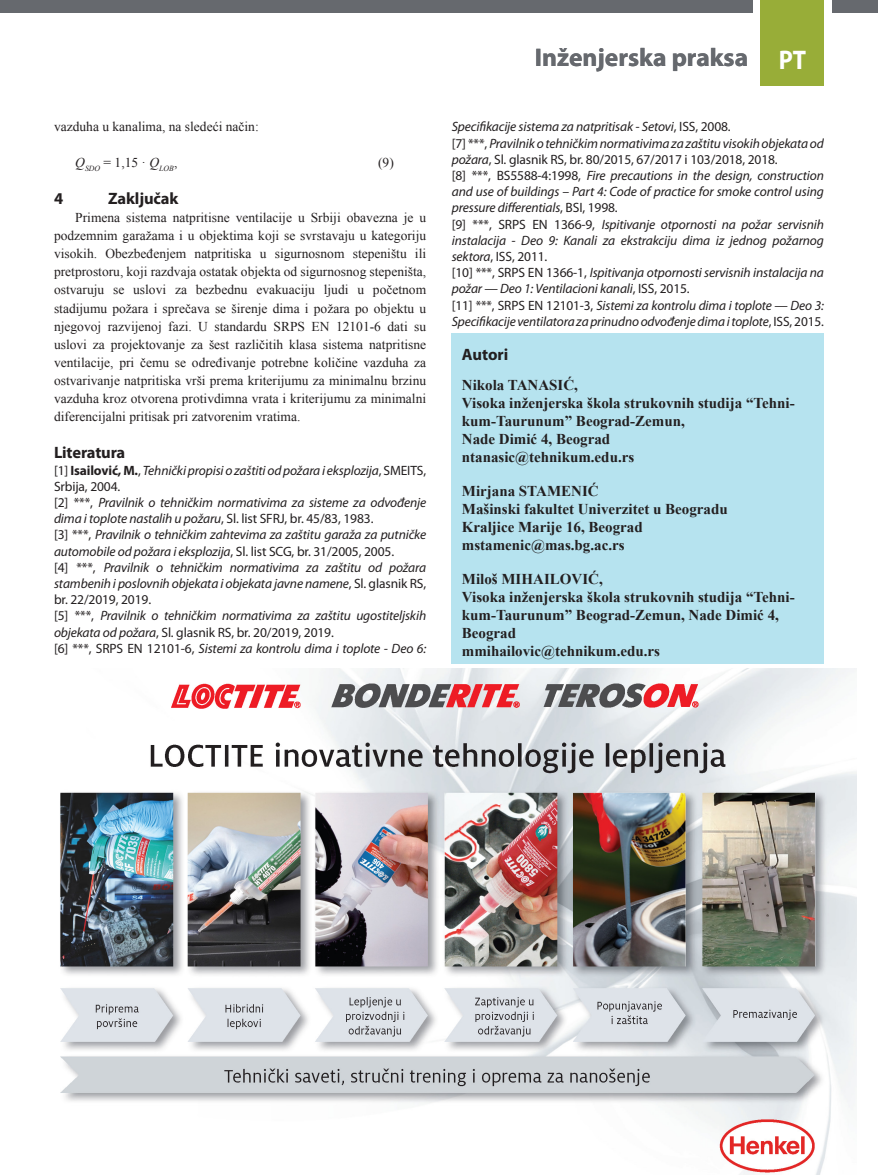
<style>
.page{position:relative;width:878px;height:1175px;background:#fff}
.page>*{position:absolute;margin:0;border:0;box-sizing:border-box;transform-origin:0 0}
.t1{font:700 27px "Myriad Pro";color:#fff;scale:.9 1}
.t2{font:700 25.5px "Myriad Pro";color:#66696e}
.t3{font:700 16.5px "Myriad Pro";letter-spacing:-.01em;color:#231f20}
.t4{font:700 15px/18px "Times New Roman";color:#231f20}
.t5{font:italic 13.5px/16.2px "Myriad Pro";letter-spacing:-.01em;color:#231f20}
.t6{font:13.5px/18px "Times New Roman";color:#231f20;text-align:justify}
.s1{font-style:italic}
.s2{font-style:normal}
.s3{font-weight:700;font-style:normal}
</style>
<div class="page">
<div style="left:0;top:0;width:752px;height:13px;background:#66696e"></div>
<div style="left:761px;top:0;width:63px;height:85px;background:#98ad38"></div>
<div style="left:832px;top:0;width:46px;height:13px;background:#66696e"></div>
<div style="left:452px;top:334px;width:372px;height:330px;background:#b6e3ef"></div>
<img style="left:60px;top:668px;width:796px;height:506px">
<p class="t6" style="left:54px;top:117px;width:206px">vazduha u kanalima, na sledeći način:</p>
<p class="t6" style="left:75px;top:153px;width:104px"><span class="s1">Q</span><sub>SDO</sub> = 1,15 · <span class="s1">Q</span><sub>LOB</sub>,</p>
<p class="t6" style="left:378px;top:153px;width:17px">(9)</p>
<p class="t3" style="left:54px;top:188px;width:11px">4</p>
<p class="t3" style="left:108px;top:188px;width:72px">Zaključak</p>
<p class="t6" style="left:54px;top:209px;width:374px;text-indent:21px">Primena sistema natpritisne ventilacije u Srbiji obavezna je u podzemnim garažama i u objektima koji se svrstavaju u kategoriju visokih. Obezbeđenjem natpritiska u sigurnosnom stepeništu ili pretprostoru, koji razdvaja ostatak objekta od sigurnosnog stepeništa, ostvaruju se uslovi za bezbednu evakuaciju ljudi u početnom stadijumu požara i sprečava se širenje dima i požara po objektu u njegovoj razvijenoj fazi. U standardu SRPS EN 12101-6 dati su uslovi za projektovanje za šest različitih klasa sistema natpritisne ventilacije, pri čemu se određivanje potrebne količine vazduha za ostvarivanje natpritiska vrši prema kriterijumu za minimalnu brzinu vazduha kroz otvorena protivdimna vrata i kriterijumu za minimalni diferencijalni pritisak pri zatvorenim vratima.</p>
<p class="t3" style="left:54px;top:442px;width:73px">Literatura</p>
<p class="t5" style="left:54px;top:461px;width:374px"><span class="s2">[1]</span> <span class="s3">Isailović, M.</span><span class="s2">,</span> Tehnički propisi o zaštiti od požara i eksplozija<span class="s2">, SMEITS,<br>Srbija, 2004.</span></p>
<p class="t5" style="left:54px;top:494px;width:374px"><span class="s2">[2] ***,</span> Pravilnik o tehničkim normativima za sisteme za odvođenje dima i toplote nastalih u požaru<span class="s2">, Sl. list SFRJ, br. 45/83, 1983.</span></p>
<p class="t5" style="left:54px;top:526px;width:374px"><span class="s2">[3] ***,</span> Pravilnik o tehničkim zahtevima za zaštitu garaža za putničke automobile od požara i eksplozija<span class="s2">, Sl. list SCG, br. 31/2005, 2005.</span></p>
<p class="t5" style="left:54px;top:559px;width:374px;text-align:justify"><span class="s2">[4] ***,</span> Pravilnik o tehničkim normativima za zaštitu od požara stambenih i poslovnih objekata i objekata javne namene<span class="s2">, Sl. glasnik RS, br. 22/2019, 2019.</span></p>
<p class="t5" style="left:54px;top:607px;width:374px"><span class="s2">[5] ***,</span> Pravilnik o tehničkim normativima za zaštitu ugostiteljskih objekata od požara<span class="s2">, Sl. glasnik RS, br. 20/2019, 2019.</span></p>
<p class="t5" style="left:54px;top:640px;width:374px"><span class="s2">[6] ***, SRPS EN 12101-6,</span> Sistemi za kontrolu dima i toplote - Deo 6:</p>
<p class="t2" style="left:535px;top:41px;width:215px">Inženjerska praksa</p>
<p class="t1" style="left:778px;top:43px;width:32px">PT</p>
<p class="t5" style="left:452px;top:118px;width:280px">Specifikacije sistema za natpritisak - Setovi<span class="s2">, ISS, 2008.</span></p>
<p class="t5" style="left:452px;top:135px;width:374px"><span class="s2">[7] ***,</span> Pravilnik o tehničkim normativima za zaštitu visokih objekata od požara<span class="s2">, Sl. glasnik RS, br. 80/2015, 67/2017 i 103/2018, 2018.</span></p>
<p class="t5" style="left:452px;top:167px;width:374px;text-align:justify"><span class="s2">[8] ***, BS5588-4:1998,</span> Fire precautions in the design, construction and use of buildings – Part 4: Code of practice for smoke control using pressure differentials<span class="s2">, BSI, 1998.</span></p>
<p class="t5" style="left:452px;top:216px;width:374px;text-align:justify"><span class="s2">[9] ***, SRPS EN 1366-9,</span> Ispitivanje otpornosti na požar servisnih instalacija - Deo 9: Kanali za ekstrakciju dima iz jednog požarnog sektora<span class="s2">, ISS, 2011.</span></p>
<p class="t5" style="left:452px;top:264px;width:374px"><span class="s2">[10] ***, SRPS EN 1366-1,</span> Ispitivanja otpornosti servisnih instalacija na požar — Deo 1: Ventilacioni kanali<span class="s2">, ISS, 2015.</span></p>
<p class="t5" style="left:452px;top:297px;width:374px"><span class="s2">[11] ***, SRPS EN 12101-3,</span> Sistemi za kontrolu dima i toplote — Deo 3:<br>Specifikacije ventilatora za prinudno odvođenje dima i toplote<span class="s2">, ISS, 2015.</span></p>
<p class="t3" style="left:462px;top:343px;width:48px">Autori</p>
<p class="t4" style="left:462px;top:375px;width:118px">Nikola TANASIĆ,</p>
<p class="t4" style="left:462px;top:393px;width:334px">Visoka inženjerska škola strukovnih studija “Tehni&shy;kum-Taurunum” Beograd-Zemun,</p>
<p class="t4" style="left:462px;top:429px;width:150px">Nade Dimić 4, Beograd</p>
<p class="t4" style="left:462px;top:447px;width:174px">ntanasic@tehnikum.edu.rs</p>
<p class="t4" style="left:462px;top:481px;width:138px">Mirjana STAMENIĆ</p>
<p class="t4" style="left:462px;top:499px;width:267px">Mašinski fakultet Univerzitet u Beogradu</p>
<p class="t4" style="left:462px;top:517px;width:182px">Kraljice Marije 16, Beograd</p>
<p class="t4" style="left:462px;top:535px;width:164px">mstamenic@mas.bg.ac.rs</p>
<p class="t4" style="left:462px;top:570px;width:142px">Miloš MIHAILOVIĆ,</p>
<p class="t4" style="left:462px;top:588px;width:334px">Visoka inženjerska škola strukovnih studija “Tehni&shy;kum-Taurunum” Beograd-Zemun, Nade Dimić 4,<br>Beograd</p>
<p class="t4" style="left:462px;top:642px;width:200px">mmihailovic@tehnikum.edu.rs</p>
</div>
